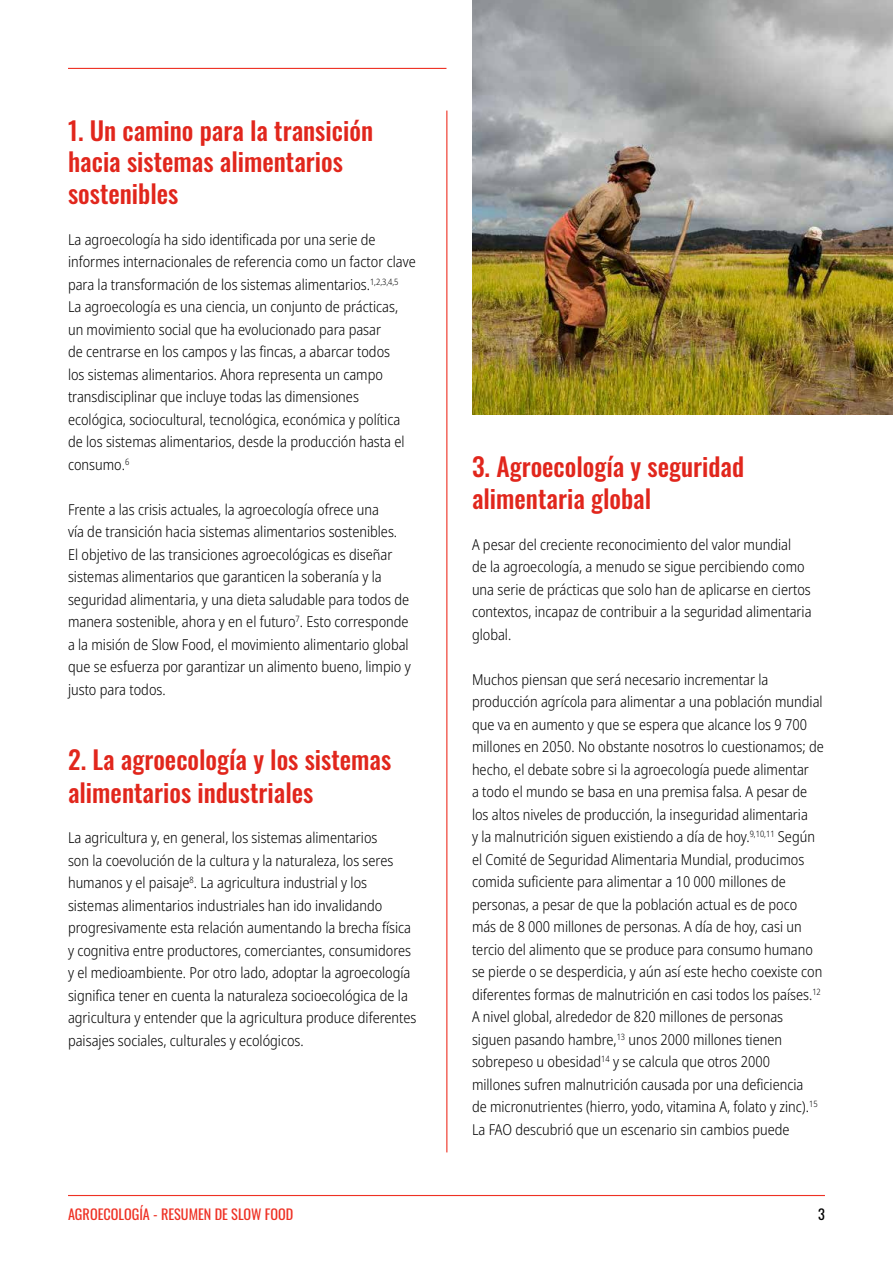
<style>
.page{position:relative;width:893px;height:1263px;background:#fff}
.page>*{position:absolute;margin:0;border:0;box-sizing:border-box;transform-origin:0 0}
.t1{font:500 25.5px/31.5px "Oswald";color:#e1261c}
.t2{font:300 semi-condensed 15px/22.5px "Noto Sans";color:#000;scale:.95 1}
.t3{font:14.25px "Oswald";color:#ee3124}
.t4{font:14.25px "Oswald";color:#000}
</style>
<div class="page">
<hr style="left:68px;top:1195px;width:757px;height:1px;background:#ee3124">
<hr style="left:446px;top:111px;width:1px;height:1041px;background:#ee3124">
<hr style="left:68px;top:68px;width:378px;height:1px;background:#ee3124">
<img style="left:472px;top:0;width:421px;height:415px">
<h1 class="t1" style="left:68px;top:116px;width:307px">1. Un camino para la transición hacia sistemas alimentarios sostenibles</h1>
<p class="t2" style="left:68px;top:228px;width:367px">La agroecología ha sido identificada por una serie de informes internacionales de referencia como un factor clave para la transformación de los sistemas alimentarios.<sup>1,2,3,4,5<br></sup>La agroecología es una ciencia, un conjunto de prácticas, un movimiento social que ha evolucionado para pasar<br>de centrarse en los campos y las fincas, a abarcar todos<br>los sistemas alimentarios. Ahora representa un campo transdisciplinar que incluye todas las dimensiones ecológica, sociocultural, tecnológica, económica y política de los sistemas alimentarios, desde la producción hasta el consumo.<sup>6</sup></p>
<p class="t2" style="left:68px;top:498px;width:362px">Frente a las crisis actuales, la agroecología ofrece una<br>vía de transición hacia sistemas alimentarios sostenibles.<br>El objetivo de las transiciones agroecológicas es diseñar sistemas alimentarios que garanticen la soberanía y la seguridad alimentaria, y una dieta saludable para todos de manera sostenible, ahora y en el futuro<sup>7</sup>. Esto corresponde a la misión de Slow Food, el movimiento alimentario global que se esfuerza por garantizar un alimento bueno, limpio y justo para todos.</p>
<h1 class="t1" style="left:68px;top:745px;width:325px;line-height:32.4px">2. La agroecología y los sistemas alimentarios industriales</h1>
<p class="t2" style="left:68px;top:827px;width:368px">La agricultura y, en general, los sistemas alimentarios<br>son la coevolución de la cultura y la naturaleza, los seres humanos y el paisaje<sup>8</sup>. La agricultura industrial y los sistemas alimentarios industriales han ido invalidando progresivamente esta relación aumentando la brecha física y cognitiva entre productores, comerciantes, consumidores y el medioambiente. Por otro lado, adoptar la agroecología significa tener en cuenta la naturaleza socioecológica de la agricultura y entender que la agricultura produce diferentes paisajes sociales, culturales y ecológicos.</p>
<h1 class="t1" style="left:472px;top:452px;width:274px;line-height:32.4px">3. Agroecología y seguridad alimentaria global</h1>
<p class="t2" style="left:472px;top:533px;width:359px">A pesar del creciente reconocimiento del valor mundial<br>de la agroecología, a menudo se sigue percibiendo como una serie de prácticas que solo han de aplicarse en ciertos contextos, incapaz de contribuir a la seguridad alimentaria global.</p>
<p class="t2" style="left:472px;top:668px;width:372px">Muchos piensan que será necesario incrementar la producción agrícola para alimentar a una población mundial que va en aumento y que se espera que alcance los 9 700 millones en 2050. No obstante nosotros lo cuestionamos; de hecho, el debate sobre si la agroecología puede alimentar<br>a todo el mundo se basa en una premisa falsa. A pesar de los altos niveles de producción, la inseguridad alimentaria<br>y la malnutrición siguen existiendo a día de hoy.<sup>9,10,11</sup> Según el Comité de Seguridad Alimentaria Mundial, producimos comida suficiente para alimentar a 10 000 millones de personas, a pesar de que la población actual es de poco más de 8 000 millones de personas. A día de hoy, casi un tercio del alimento que se produce para consumo humano se pierde o se desperdicia, y aún así este hecho coexiste con diferentes formas de malnutrición en casi todos los países.<sup>12<br></sup>A nivel global, alrededor de 820 millones de personas siguen pasando hambre,<sup>13</sup> unos 2000 millones tienen sobrepeso u obesidad<sup>14</sup> y se calcula que otros 2000<br>millones sufren malnutrición causada por una deficiencia<br>de micronutrientes (hierro, yodo, vitamina A, folato y zinc).<sup>15<br></sup>La FAO descubrió que un escenario sin cambios puede</p>
<p class="t3" style="left:68px;top:1202px;width:227px">AGROECOLOGÍA - RESUMEN DE SLOW FOOD</p>
<p class="t4" style="left:818px;top:1202px;width:8px">3</p>
</div>
